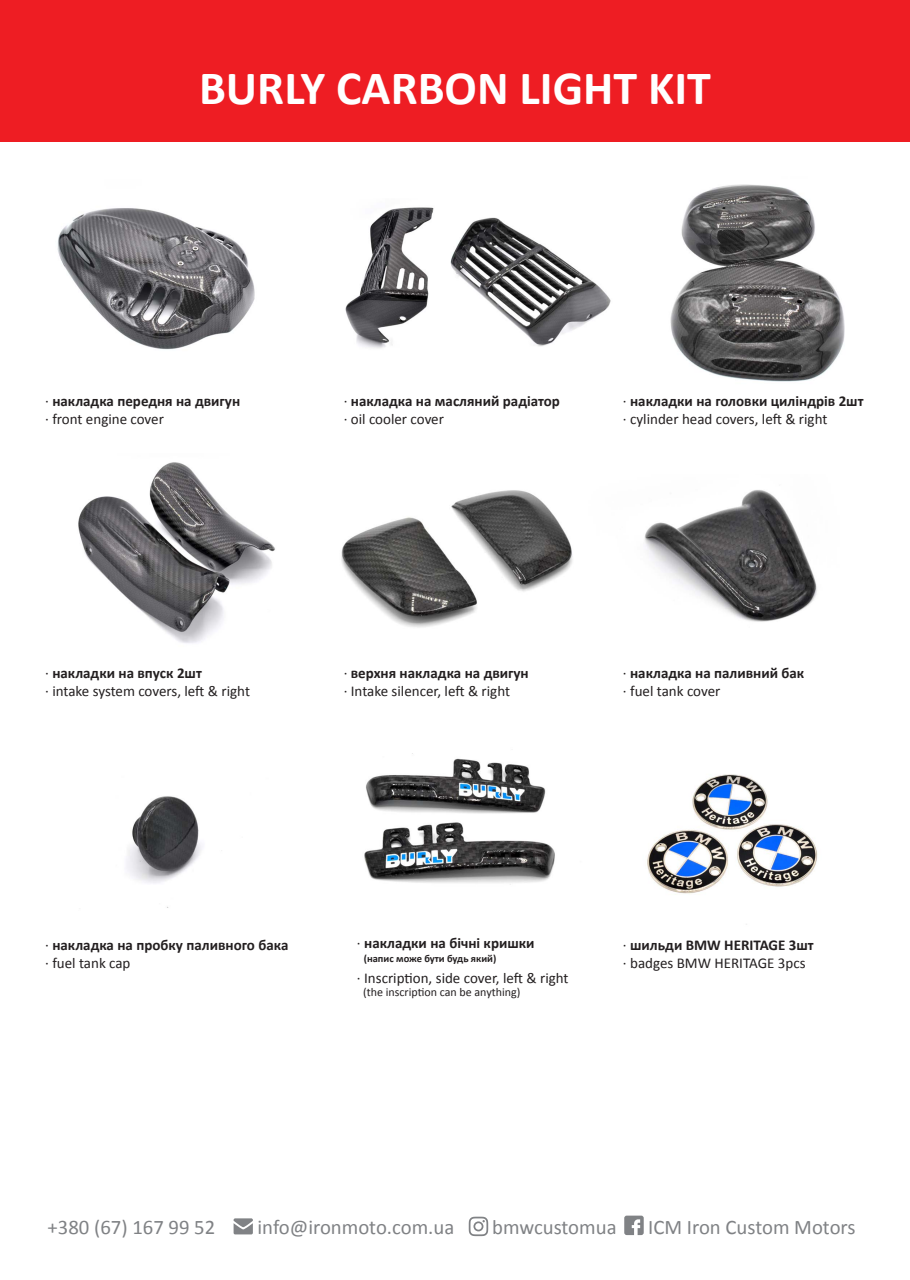
<style>
.page{position:relative;width:910px;height:1280px;background:#fff}
.page>*{position:absolute;margin:0;border:0;box-sizing:border-box;transform-origin:0 0}
.t1{font:700 48px "Calibri";color:#fff}
.t2{font:20.7px "Calibri";color:#808285}
.t3{font:15px/18px "Calibri";color:#231f20}
.t4{font:700 15px/18px "Calibri";color:#231f20}
.t5{font:12px "Calibri";color:#231f20}
.t6{font:700 10.5px "Calibri";color:#231f20}
.s1{font-weight:400}
.s2{font-weight:700}
</style>
<div class="page">
<div style="left:0;top:0;width:910px;height:141px;background:#ee1d23"></div>
<img style="left:78px;top:462px;width:197px;height:181px">
<img style="left:341px;top:490px;width:232px;height:138px">
<img style="left:644px;top:490px;width:173px;height:132px">
<img style="left:670px;top:184px;width:175px;height:198px">
<img style="left:126px;top:796px;width:76px;height:112px">
<img style="left:364px;top:753px;width:191px;height:132px">
<img style="left:647px;top:774px;width:171px;height:151px">
<img style="left:345px;top:207px;width:89px;height:142px">
<img style="left:450px;top:217px;width:161px;height:130px">
<img style="left:57px;top:208px;width:198px;height:142px">
<svg style="left:469px;top:1217px;width:19px;height:19px"></svg>
<svg style="left:624px;top:1215px;width:20px;height:20px"></svg>
<svg style="left:234px;top:1218px;width:19px;height:16px"></svg>
<h1 class="t1" style="left:199px;top:57px;width:513px">BURLY CARBON LIGHT KIT</h1>
<p class="t4" style="left:45px;top:392px;width:197px"><span class="s1">·</span> накладка передня на двигун <span class="s1">· front engine cover</span></p>
<p class="t4" style="left:344px;top:392px;width:218px"><span class="s1">·</span> накладка на масляний радіатор <span class="s1">· oil cooler cover</span></p>
<p class="t3" style="left:623px;top:392px;width:242px">· <span class="s2">накладки на головки циліндрів 2шт </span>· cylinder head covers, left &amp; right</p>
<p class="t3" style="left:45px;top:664px;width:206px">· <span class="s2">накладки на впуск 2шт<br></span>· intake system covers, left &amp; right</p>
<p class="t3" style="left:344px;top:664px;width:187px">· <span class="s2">верхня накладка на двигун </span>· Intake silencer, left &amp; right</p>
<p class="t4" style="left:623px;top:664px;width:183px"><span class="s1">·</span> накладка на паливний бак <span class="s1">· fuel tank cover</span></p>
<p class="t4" style="left:45px;top:936px;width:245px"><span class="s1">·</span> накладка на пробку паливного бака <span class="s1">· fuel tank cap</span></p>
<p class="t4" style="left:357px;top:934px;width:179px"><span class="s1">·</span> накладки на бічні кришки</p>
<p class="t6" style="left:364px;top:951px;width:134px">(напис може бути будь який)</p>
<p class="t3" style="left:357px;top:968px;width:213px">· Inscription, side cover, left &amp; right</p>
<p class="t5" style="left:363px;top:984px;width:159px">(the inscription can be anything)</p>
<p class="t3" style="left:623px;top:936px;width:192px">· <span class="s2">шильди BMW HERITAGE 3шт </span>· badges BMW HERITAGE 3pcs</p>
<h2 class="t2" style="left:48px;top:1214px;width:169px">+380 (67) 167 99 52</h2>
<h2 class="t2" style="left:257px;top:1214px;width:198px">info@ironmoto.com.ua</h2>
<h2 class="t2" style="left:492px;top:1213px;width:126px">bmwcustomua</h2>
<h2 class="t2" style="left:648px;top:1213px;width:209px">ICM Iron Custom Motors</h2>
</div>
